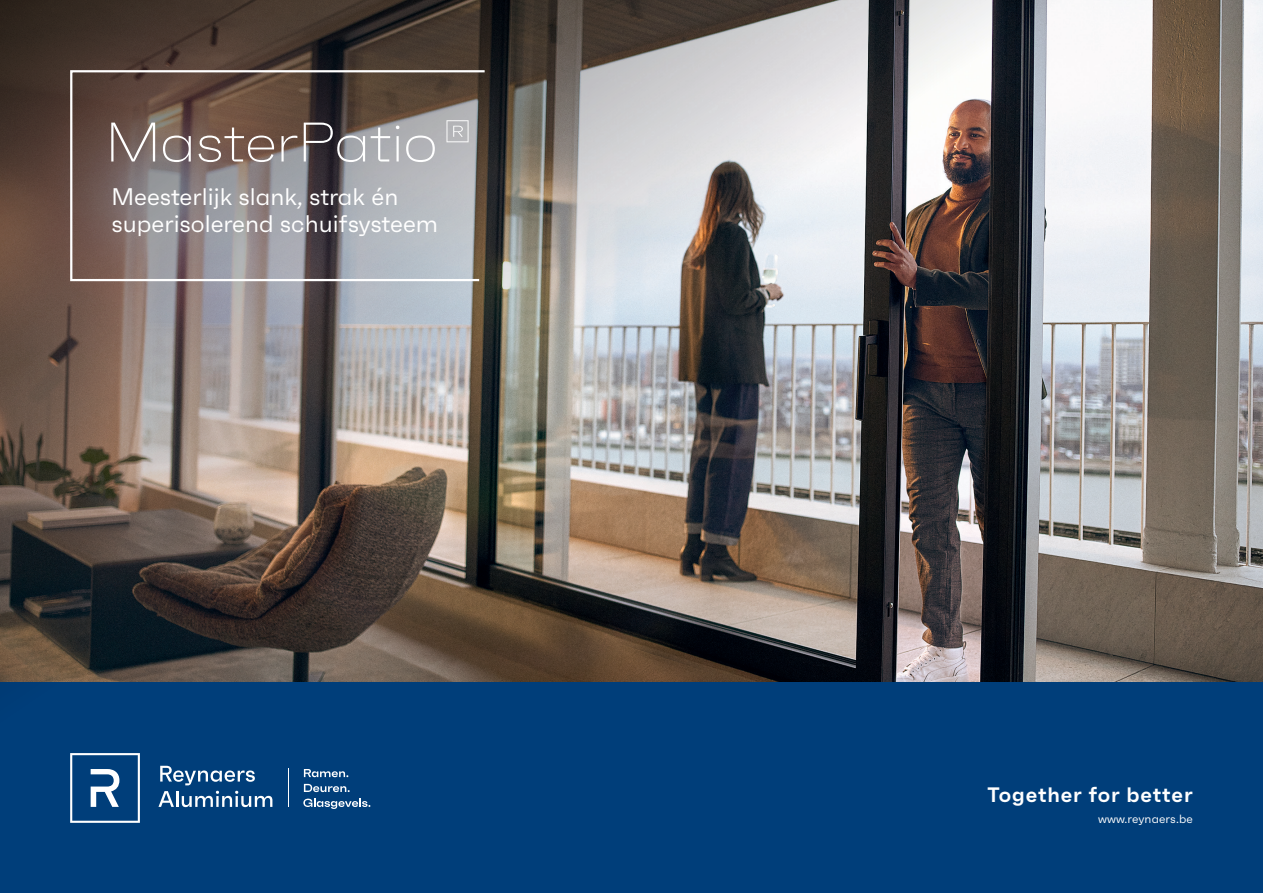
<style>
.page{position:relative;width:1263px;height:893px;background:#fff}
.page>*{position:absolute;margin:0;border:0;box-sizing:border-box;transform-origin:0 0}
.t1{font:24px/27px "Faktum";color:#fff}
.t2{font:600 20.85px "Faktum";letter-spacing:.04em;color:#fff}
.t3{font:12px "Faktum";letter-spacing:.01em;color:#fff}
</style>
<div class="page">
<img style="left:1194px;top:0;width:69px;height:683px">
<div style="left:0;top:683px;width:1263px;height:210px;background:#003e7a"></div>
<img style="left:0;top:0;width:1194px;height:808px">
<svg style="left:69px;top:69px;width:418px;height:213px;background:#877e7d"></svg>
<svg style="left:160px;top:766px;width:95px;height:19px"></svg>
<svg style="left:158px;top:791px;width:114px;height:16px"></svg>
<svg style="left:70px;top:753px;width:70px;height:70px"></svg>
<svg style="left:304px;top:769px;width:44px;height:8px"></svg>
<svg style="left:304px;top:784px;width:46px;height:8px"></svg>
<hr style="left:289px;top:769px;width:1px;height:38px;background:#fff">
<svg style="left:303px;top:799px;width:67px;height:10px"></svg>
<svg style="left:111px;top:123px;width:44px;height:38px;background:#90817c"></svg>
<svg style="left:163px;top:136px;width:28px;height:26px"></svg>
<svg style="left:199px;top:128px;width:75px;height:34px;background:#8e776d"></svg>
<svg style="left:281px;top:136px;width:16px;height:25px"></svg>
<svg style="left:304px;top:123px;width:61px;height:39px;background:#6e696c"></svg>
<svg style="left:371px;top:128px;width:19px;height:33px"></svg>
<hr style="left:396px;top:136px;width:3px;height:25px;background:#fff">
<svg style="left:406px;top:136px;width:29px;height:26px"></svg>
<svg style="left:446px;top:120px;width:23px;height:22px"></svg>
<p class="t1" style="left:112px;top:183px;width:328px">Meesterlijk slank, strak én superisolerend schuifsysteem</p>
<p class="t2" style="left:987px;top:781px;width:207px">Together for better</p>
<p class="t3" style="left:1098px;top:811px;width:96px">www.reynaers.be</p>
</div>
